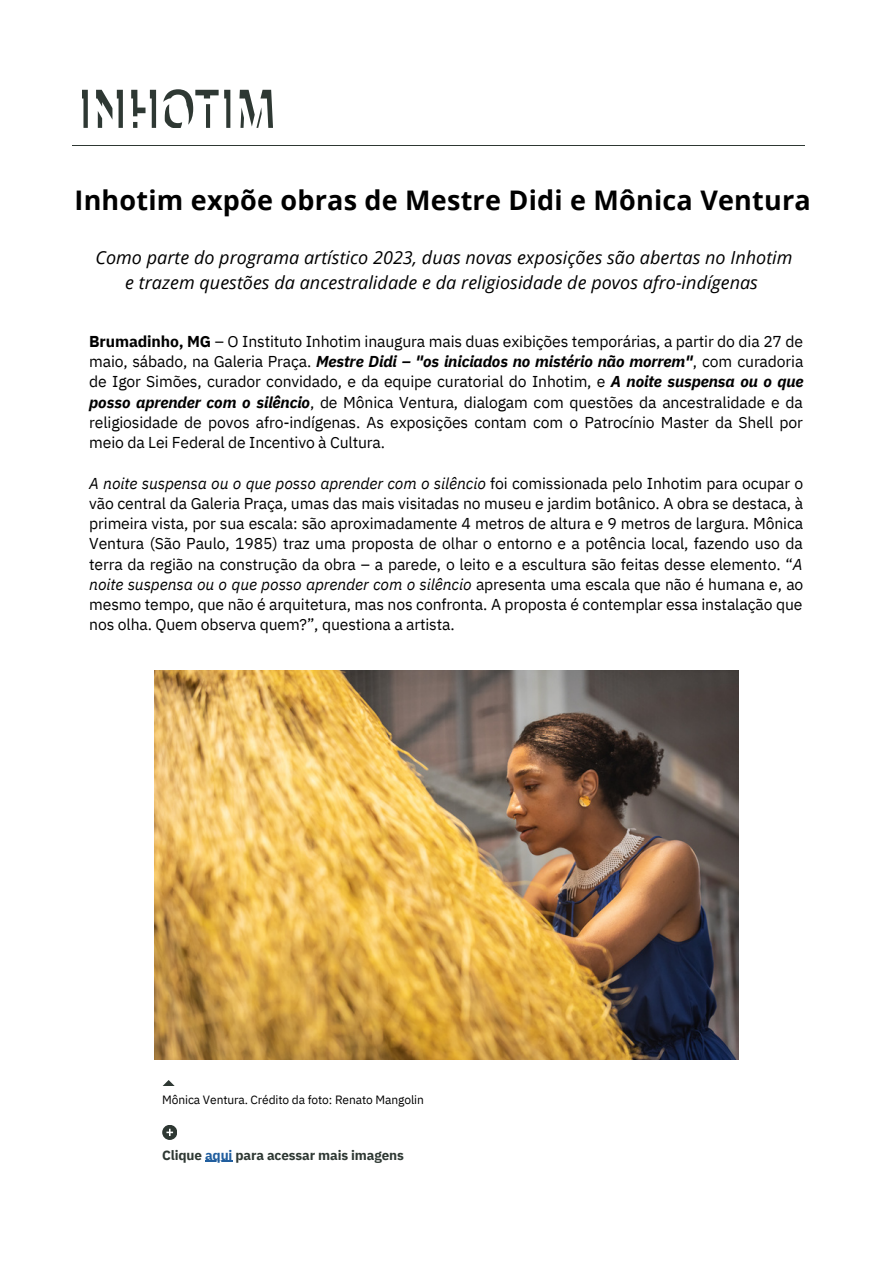
<style>
.page{position:relative;width:893px;height:1264px;background:#fff}
.page>*{position:absolute;margin:0;border:0;box-sizing:border-box;transform-origin:0 0}
.t1{font:700 27px "Open Sans";letter-spacing:.01em;color:#000}
.t2{font:italic 18px "Open Sans";color:#000}
.t3{font:15.75px/20.2px "IBM Plex Sans";letter-spacing:-.01em;color:#000;text-align:justify}
.t4{font:700 13.5px "IBM Plex Sans";letter-spacing:-.01em;color:#2e3833}
.t5{font:12px "IBM Plex Sans";letter-spacing:-.01em;color:#000}
.s1{font-weight:700}
.s2{font-weight:700;font-style:italic}
.s3{font-style:italic}
.s4{color:#215e9e}
</style>
<div class="page">
<hr style="left:72px;top:145px;width:732px;height:1px;background:#2e3833">
<svg style="left:82px;top:89px;width:190px;height:39px"></svg>
<svg style="left:163px;top:1080px;width:11px;height:5px"></svg>
<svg style="left:162px;top:1125px;width:15px;height:14px"></svg>
<img style="left:154px;top:670px;width:584px;height:389px">
<svg style="left:205px;top:1160px;width:27px;height:1px"></svg>
<p class="t1" style="left:74px;top:181px;width:737px">Inhotim expõe obras de Mestre Didi e Mônica Ventura</p>
<p class="t2" style="left:95px;top:245px;width:698px">Como parte do programa artístico 2023, duas novas exposições são abertas no Inhotim</p>
<p class="t2" style="left:125px;top:270px;width:634px">e trazem questões da ancestralidade e da religiosidade de povos afro-indígenas</p>
<p class="t3" style="left:89px;top:331px;width:715px"><span class="s1">Brumadinho, MG</span> – O Instituto Inhotim inaugura mais duas exibições temporárias, a partir do dia 27 de maio, sábado, na Galeria Praça. <span class="s2">Mestre Didi – "os iniciados no mistério não morrem"</span>, com curadoria de Igor Simões, curador convidado, e da equipe curatorial do Inhotim, e <span class="s2">A noite suspensa ou o que posso aprender com o silêncio</span>, de Mônica Ventura, dialogam com questões da ancestralidade e da religiosidade de povos afro-indígenas. As exposições contam com o Patrocínio Master da Shell por meio da Lei Federal de Incentivo à Cultura.</p>
<p class="t3" style="left:89px;top:472px;width:715px"><span class="s3">A noite suspensa ou o que posso aprender com o silêncio</span> foi comissionada pelo Inhotim para ocupar o vão central da Galeria Praça, umas das mais visitadas no museu e jardim botânico. A obra se destaca, à primeira vista, por sua escala: são aproximadamente 4 metros de altura e 9 metros de largura. Mônica Ventura (São Paulo, 1985) traz uma proposta de olhar o entorno e a potência local, fazendo uso da terra da região na construção da obra – a parede, o leito e a escultura são feitas desse elemento. “<span class="s3">A noite suspensa ou o que posso aprender com o silêncio</span> apresenta uma escala que não é humana e, ao mesmo tempo, que não é arquitetura, mas nos confronta. A proposta é contemplar essa instalação que nos olha. Quem observa quem?”, questiona a artista.</p>
<p class="t5" style="left:162px;top:1091px;width:263px">Mônica Ventura. Crédito da foto: Renato Mangolin</p>
<p class="t4" style="left:162px;top:1145px;width:243px">Clique <span class="s4">aqui</span> para acessar mais imagens</p>
</div>
